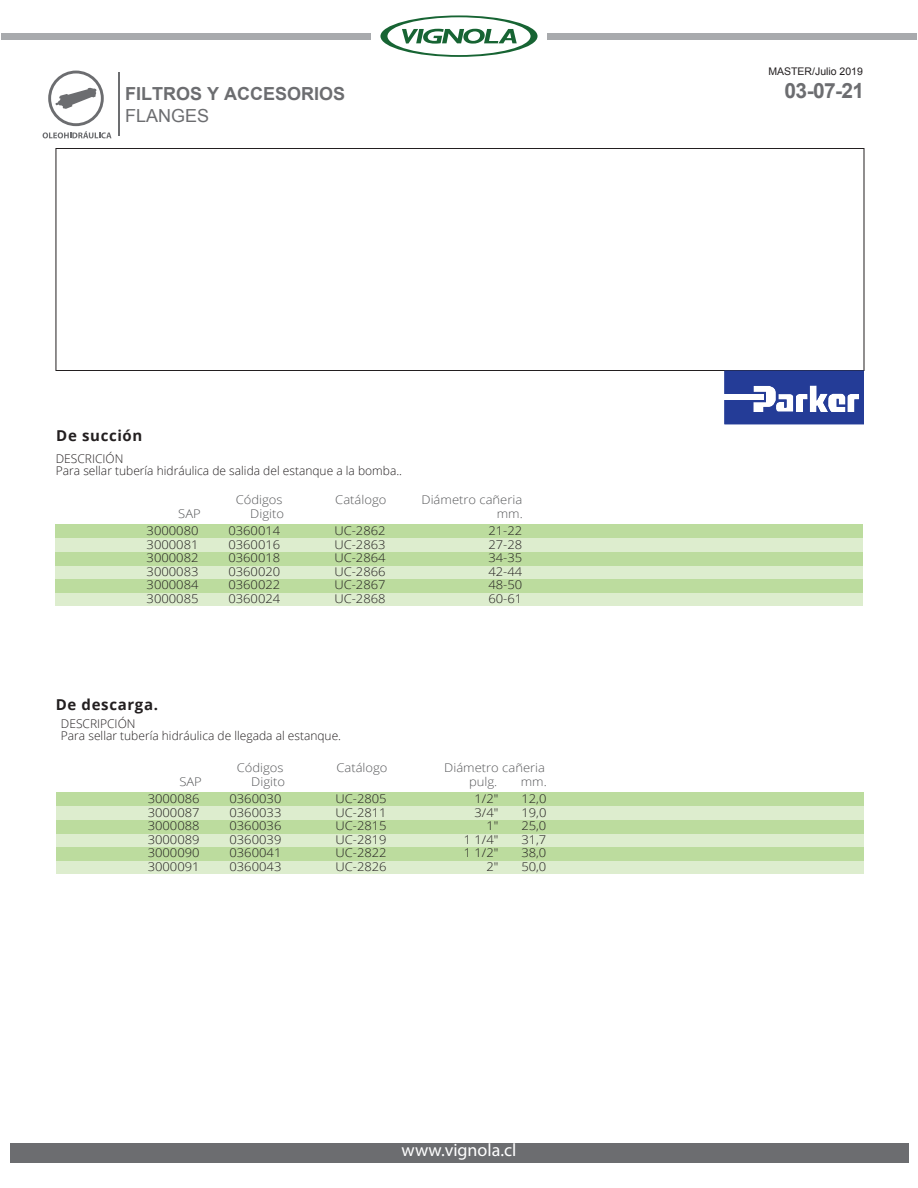
<style>
.page{position:relative;width:918px;height:1188px;background:#fff}
.page>*{position:absolute;margin:0;border:0;box-sizing:border-box;transform-origin:0 0}
.t1{font:700 21px "Arial";color:#6c6d70}
.t2{font:700 18px "Arial";color:#6c6d70}
.t3{font:18px "Myriad Pro";color:#fff}
.t4{font:18px "Arial";color:#6c6d70}
.t5{font:700 15px "Open Sans";letter-spacing:.045em;color:#231f20}
.t6{font:300 12px "Open Sans";color:#231f20;scale:1.08 1}
.t7{font:300 12px/12px "Open Sans";color:#231f20}
.t8{font:300 12px "Open Sans";color:#57585a;scale:1.08 1}
.t9{font:10.5px "Arial";color:#231f20}
</style>
<div class="page">
<div style="left:10px;top:1143px;width:898px;height:20px;background:#6c6d70"></div>
<div style="left:56px;top:148px;width:808px;height:223px;border:1px solid #231f20"></div>
<div style="left:55px;top:525px;width:807px;height:13px;background:#bcdc9e"></div>
<div style="left:55px;top:538px;width:807px;height:14px;background:#ddedce"></div>
<div style="left:55px;top:552px;width:807px;height:13px;background:#bcdc9e"></div>
<div style="left:55px;top:565px;width:807px;height:14px;background:#ddedce"></div>
<div style="left:55px;top:579px;width:807px;height:13px;background:#bcdc9e"></div>
<div style="left:55px;top:592px;width:807px;height:14px;background:#ddedce"></div>
<div style="left:56px;top:793px;width:808px;height:13px;background:#bcdc9e"></div>
<div style="left:56px;top:806px;width:808px;height:14px;background:#ddedce"></div>
<div style="left:56px;top:820px;width:808px;height:13px;background:#bcdc9e"></div>
<div style="left:56px;top:833px;width:808px;height:14px;background:#ddedce"></div>
<div style="left:56px;top:847px;width:808px;height:13px;background:#bcdc9e"></div>
<div style="left:56px;top:860px;width:808px;height:14px;background:#ddedce"></div>
<svg style="left:724px;top:370px;width:140px;height:54px"></svg>
<hr style="left:119px;top:73px;width:1px;height:63px;background:#6c6d70">
<svg style="left:43px;top:71px;width:69px;height:67px"></svg>
<svg style="left:380px;top:15px;width:158px;height:42px"></svg>
<div style="left:2px;top:33px;width:369px;height:6px;background:#a8aaad"></div>
<div style="left:547px;top:33px;width:369px;height:6px;background:#a8aaad"></div>
<p class="t9" style="left:768px;top:65px;width:96px">MASTER/Julio 2019</p>
<h2 class="t2" style="left:125px;top:82px;width:222px">FILTROS Y ACCESORIOS</h2>
<h1 class="t1" style="left:785px;top:77px;width:81px">03-07-21</h1>
<h2 class="t4" style="left:125px;top:104px;width:86px">FLANGES</h2>
<p class="t5" style="left:56px;top:425px;width:88px">De succión</p>
<p class="t7" style="left:56px;top:452px;width:348px">DESCRICIÓN<br>Para sellar tubería hidráulica de salida del estanque a la bomba..</p>
<p class="t8" style="left:236px;top:491px;width:45px">Códigos</p>
<p class="t8" style="left:335px;top:491px;width:49px">Catálogo</p>
<p class="t8" style="left:422px;top:491px;width:95px">Diámetro cañeria</p>
<p class="t8" style="left:178px;top:505px;width:22px">SAP</p>
<p class="t8" style="left:250px;top:505px;width:33px">Digito</p>
<p class="t8" style="left:497px;top:505px;width:26px">mm.</p>
<p class="t6" style="left:147px;top:523px;width:50px">3000080</p>
<p class="t6" style="left:228px;top:523px;width:50px">0360014</p>
<p class="t6" style="left:334px;top:523px;width:49px">UC-2862</p>
<p class="t6" style="left:488px;top:523px;width:33px">21-22</p>
<p class="t6" style="left:147px;top:536px;width:50px">3000081</p>
<p class="t6" style="left:228px;top:536px;width:50px">0360016</p>
<p class="t6" style="left:334px;top:536px;width:49px">UC-2863</p>
<p class="t6" style="left:488px;top:536px;width:33px">27-28</p>
<p class="t6" style="left:147px;top:550px;width:50px">3000082</p>
<p class="t6" style="left:228px;top:550px;width:50px">0360018</p>
<p class="t6" style="left:334px;top:550px;width:49px">UC-2864</p>
<p class="t6" style="left:488px;top:550px;width:33px">34-35</p>
<p class="t6" style="left:147px;top:563px;width:50px">3000083</p>
<p class="t6" style="left:228px;top:563px;width:50px">0360020</p>
<p class="t6" style="left:334px;top:563px;width:49px">UC-2866</p>
<p class="t6" style="left:488px;top:563px;width:33px">42-44</p>
<p class="t6" style="left:147px;top:577px;width:50px">3000084</p>
<p class="t6" style="left:228px;top:577px;width:50px">0360022</p>
<p class="t6" style="left:334px;top:577px;width:49px">UC-2867</p>
<p class="t6" style="left:488px;top:577px;width:33px">48-50</p>
<p class="t6" style="left:147px;top:590px;width:50px">3000085</p>
<p class="t6" style="left:228px;top:590px;width:50px">0360024</p>
<p class="t6" style="left:334px;top:590px;width:49px">UC-2868</p>
<p class="t6" style="left:488px;top:590px;width:33px">60-61</p>
<p class="t5" style="left:56px;top:694px;width:104px">De descarga.</p>
<p class="t7" style="left:61px;top:717px;width:282px">DESCRIPCIÓN<br>Para sellar tubería hidráulica de llegada al estanque.</p>
<p class="t8" style="left:237px;top:759px;width:45px">Códigos</p>
<p class="t8" style="left:336px;top:759px;width:49px">Catálogo</p>
<p class="t8" style="left:444px;top:759px;width:95px">Diámetro cañeria</p>
<p class="t8" style="left:179px;top:773px;width:22px">SAP</p>
<p class="t8" style="left:251px;top:773px;width:33px">Digito</p>
<p class="t8" style="left:469px;top:773px;width:28px">pulg.</p>
<p class="t8" style="left:521px;top:773px;width:26px">mm.</p>
<p class="t6" style="left:148px;top:791px;width:50px">3000086</p>
<p class="t6" style="left:229px;top:791px;width:50px">0360030</p>
<p class="t6" style="left:335px;top:791px;width:49px">UC-2805</p>
<p class="t6" style="left:475px;top:791px;width:24px">1/2"</p>
<p class="t6" style="left:521px;top:791px;width:25px">12,0</p>
<p class="t6" style="left:148px;top:804px;width:50px">3000087</p>
<p class="t6" style="left:229px;top:804px;width:50px">0360033</p>
<p class="t6" style="left:335px;top:804px;width:49px">UC-2811</p>
<p class="t6" style="left:475px;top:804px;width:24px">3/4"</p>
<p class="t6" style="left:521px;top:804px;width:25px">19,0</p>
<p class="t6" style="left:148px;top:818px;width:50px">3000088</p>
<p class="t6" style="left:229px;top:818px;width:50px">0360036</p>
<p class="t6" style="left:335px;top:818px;width:49px">UC-2815</p>
<p class="t6" style="left:486px;top:818px;width:13px">1"</p>
<p class="t6" style="left:521px;top:818px;width:25px">25,0</p>
<p class="t6" style="left:148px;top:831px;width:50px">3000089</p>
<p class="t6" style="left:229px;top:831px;width:50px">0360039</p>
<p class="t6" style="left:335px;top:831px;width:49px">UC-2819</p>
<p class="t6" style="left:464px;top:831px;width:34px">1 1/4"</p>
<p class="t6" style="left:521px;top:831px;width:25px">31,7</p>
<p class="t6" style="left:148px;top:845px;width:50px">3000090</p>
<p class="t6" style="left:229px;top:845px;width:50px">0360041</p>
<p class="t6" style="left:335px;top:845px;width:49px">UC-2822</p>
<p class="t6" style="left:464px;top:845px;width:34px">1 1/2"</p>
<p class="t6" style="left:521px;top:845px;width:25px">38,0</p>
<p class="t6" style="left:148px;top:858px;width:50px">3000091</p>
<p class="t6" style="left:229px;top:858px;width:50px">0360043</p>
<p class="t6" style="left:335px;top:858px;width:49px">UC-2826</p>
<p class="t6" style="left:486px;top:858px;width:13px">2"</p>
<p class="t6" style="left:521px;top:858px;width:25px">50,0</p>
<h2 class="t3" style="left:402px;top:1139px;width:116px">www.vignola.cl</h2>
</div>
